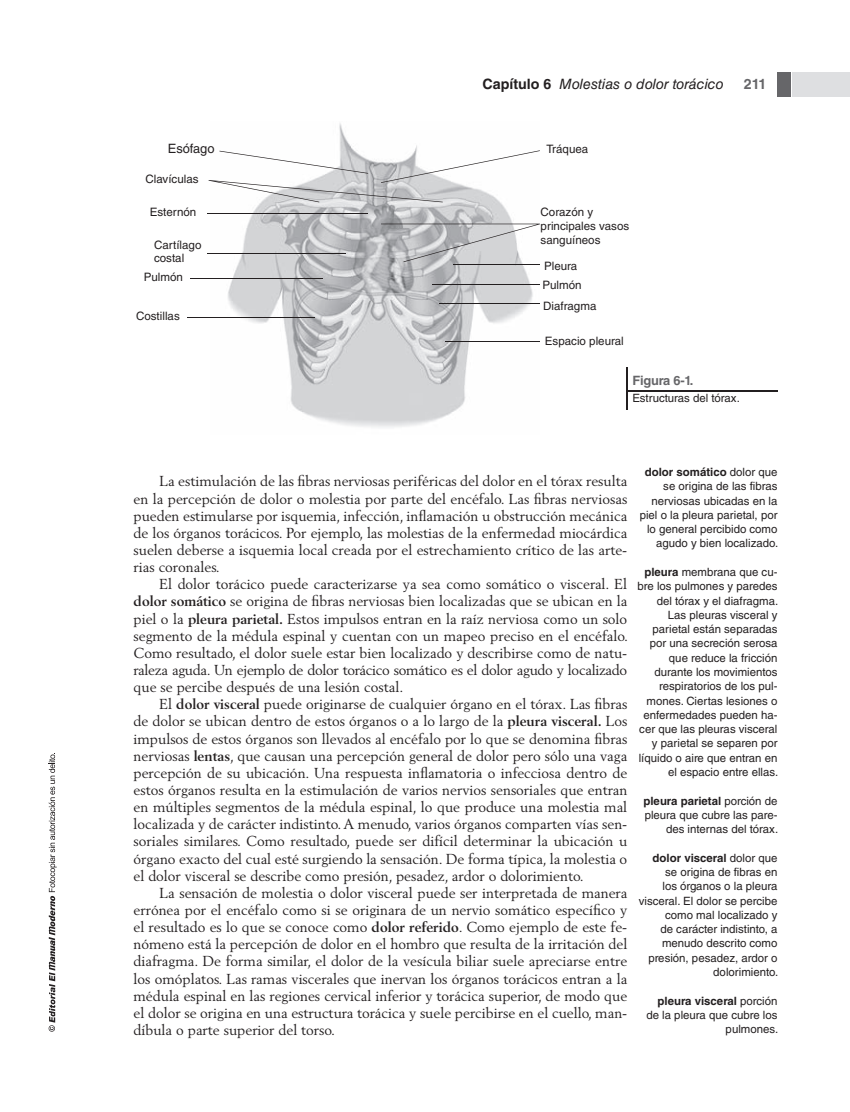
<style>
.page{position:relative;width:850px;height:1112px;background:#fff}
.page>*{position:absolute;margin:0;border:0;box-sizing:border-box;transform-origin:0 0}
.t1{font:14.2px/17.2px "Berling LT Std";color:#231f20;text-align:justify}
.t2{font:italic 14.2px "Helvetica LT Std";color:#231f20}
.t3{font:700 14.2px "Helvetica LT Std";color:#666669}
.t4{font:700 12.8px "Helvetica LT Std";letter-spacing:-.02em;color:#666669}
.t5{font:12.8px "Helvetica";color:#231f20}
.t6{font:11.6px/13.8px "Helvetica";color:#231f20}
.t7{font:11.4px/14.2px "Helvetica LT Std";color:#231f20;text-align:right}
.s1{font-weight:700;font-style:normal}
.s2{font-weight:700}
</style>
<div class="page">
<svg style="left:49px;top:753px;width:8px;height:279px"></svg>
<div style="left:792px;top:72px;width:58px;height:25px;background:#dedfe1"></div>
<div style="left:778px;top:72px;width:13px;height:25px;background:#666669"></div>
<hr style="left:627px;top:367px;width:1px;height:43px;background:#231f20">
<hr style="left:627px;top:390px;width:151px;height:2px;background:#231f20">
<img style="left:228px;top:123px;width:311px;height:305px">
<img style="left:409px;top:393px;width:14px;height:11px">
<hr style="left:207px;top:213px;width:161px;height:1px;background:#231f20">
<hr style="left:190px;top:278px;width:133px;height:1px;background:#231f20">
<hr style="left:207px;top:253px;width:138px;height:1px;background:#231f20">
<hr style="left:187px;top:317px;width:128px;height:1px;background:#231f20">
<svg style="left:209px;top:150px;width:331px;height:52px"></svg>
<hr style="left:439px;top:304px;width:101px;height:1px;background:#231f20">
<hr style="left:445px;top:341px;width:95px;height:1px;background:#231f20">
<hr style="left:453px;top:264px;width:87px;height:1px;background:#231f20">
<hr style="left:432px;top:284px;width:108px;height:1px;background:#231f20">
<svg style="left:381px;top:224px;width:159px;height:38px;background:#c6c7c9"></svg>
<p class="t5" style="left:168px;top:144px;width:48px">Esófago</p>
<p class="t6" style="left:146px;top:173px;width:55px">Clavículas</p>
<p class="t6" style="left:150px;top:206px;width:48px">Esternón</p>
<p class="t6" style="left:154px;top:239px;width:49px">Cartílago costal</p>
<p class="t6" style="left:144px;top:271px;width:41px">Pulmón</p>
<p class="t6" style="left:136px;top:310px;width:45px">Costillas</p>
<p class="t2" style="left:483px;top:79px;width:243px"><span class="s1">Capítulo 6</span> Molestias o dolor torácico</p>
<p class="t3" style="left:744px;top:79px;width:24px">211</p>
<p class="t6" style="left:547px;top:144px;width:43px">Tráquea</p>
<p class="t6" style="left:541px;top:206px;width:90px">Corazón y principales vasos sanguíneos</p>
<p class="t6" style="left:542px;top:258px;width:41px;line-height:18.8px">Pleura<br>Pulmón</p>
<p class="t6" style="left:543px;top:300px;width:55px">Diafragma</p>
<p class="t6" style="left:545px;top:336px;width:80px">Espacio pleural</p>
<p class="t4" style="left:632px;top:376px;width:62px">Figura 6-1.</p>
<p class="t7" style="left:632px;top:392px;width:109px">Estructuras del tórax.</p>
<p class="t1" style="left:134px;top:474px;width:495px;text-indent:26px">La estimulación de las fibras nerviosas periféricas del dolor en el tórax resulta en la percepción de dolor o molestia por parte del encéfalo. Las fibras nerviosas pueden estimularse por isquemia, infección, inflamación u obstrucción mecánica de los órganos torácicos. Por ejemplo, las molestias de la enfermedad miocárdica suelen deberse a isquemia local creada por el estrechamiento crítico de las arte&shy;rias coronales.</p>
<p class="t1" style="left:134px;top:577px;width:496px;text-indent:26px">El dolor torácico puede caracterizarse ya sea como somático o visceral. El <span class="s2">dolor somático</span> se origina de fibras nerviosas bien localizadas que se ubican en la piel o la <span class="s2">pleura parietal.</span> Estos impulsos entran en la raíz nerviosa como un solo segmento de la médula espinal y cuentan con un mapeo preciso en el encéfalo.<br>Como resultado, el dolor suele estar bien localizado y describirse como de natu&shy;raleza aguda. Un ejemplo de dolor torácico somático es el dolor agudo y localizado que se percibe después de una lesión costal.</p>
<p class="t1" style="left:134px;top:697px;width:495px;text-indent:26px">El <span class="s2">dolor visceral</span> puede originarse de cualquier órgano en el tórax. Las fibras de dolor se ubican dentro de estos órganos o a lo largo de la <span class="s2">pleura visceral.</span> Los impulsos de estos órganos son llevados al encéfalo por lo que se denomina fibras nerviosas <span class="s2">lentas</span>, que causan una percepción general de dolor pero sólo una vaga percepción de su ubicación. Una respuesta inflamatoria o infecciosa dentro de estos órganos resulta en la estimulación de varios nervios sensoriales que entran en múltiples segmentos de la médula espinal, lo que produce una molestia mal localizada y de carácter indistinto. A menudo, varios órganos comparten vías sen&shy;soriales similares. Como resultado, puede ser difícil determinar la ubicación u órgano exacto del cual esté surgiendo la sensación. De forma típica, la molestia o el dolor visceral se describe como presión, pesadez, ardor o dolorimiento.</p>
<p class="t1" style="left:134px;top:885px;width:495px;text-indent:26px">La sensación de molestia o dolor visceral puede ser interpretada de manera errónea por el encéfalo como si se originara de un nervio somático específico y el resultado es lo que se conoce como <span class="s2">dolor referido</span>. Como ejemplo de este fe&shy;nómeno está la percepción de dolor en el hombro que resulta de la irritación del diafragma. De forma similar, el dolor de la vesícula biliar suele apreciarse entre los omóplatos. Las ramas viscerales que inervan los órganos torácicos entran a la médula espinal en las regiones cervical inferior y torácica superior, de modo que el dolor se origina en una estructura torácica y suele percibirse en el cuello, man&shy;díbula o parte superior del torso.</p>
<p class="t7" style="left:640px;top:466px;width:140px"><span class="s2">dolor somático</span> dolor que se origina de las fibras nerviosas ubicadas en la piel o la pleura parietal, por lo general percibido como agudo y bien localizado.</p>
<p class="t7" style="left:638px;top:566px;width:142px"><span class="s2">pleura</span> membrana que cu&shy;bre los pulmones y paredes del tórax y el diafragma.<br>Las pleuras visceral y parietal están separadas por una secreción serosa que reduce la fricción durante los movimientos respiratorios de los pul&shy;mones. Ciertas lesiones o enfermedades pueden ha&shy;cer que las pleuras visceral y parietal se separen por líquido o aire que entran en el espacio entre ellas.</p>
<p class="t7" style="left:643px;top:794px;width:136px"><span class="s2">pleura parietal</span> porción de pleura que cubre las pare&shy;des internas del tórax.</p>
<p class="t7" style="left:639px;top:851px;width:141px"><span class="s2">dolor visceral</span> dolor que se origina de fibras en<br>los órganos o la pleura visceral. El dolor se percibe como mal localizado y<br>de carácter indistinto, a menudo descrito como presión, pesadez, ardor o dolorimiento.</p>
<p class="t7" style="left:646px;top:994px;width:133px"><span class="s2">pleura visceral</span> porción de la pleura que cubre los pulmones.</p>
</div>
